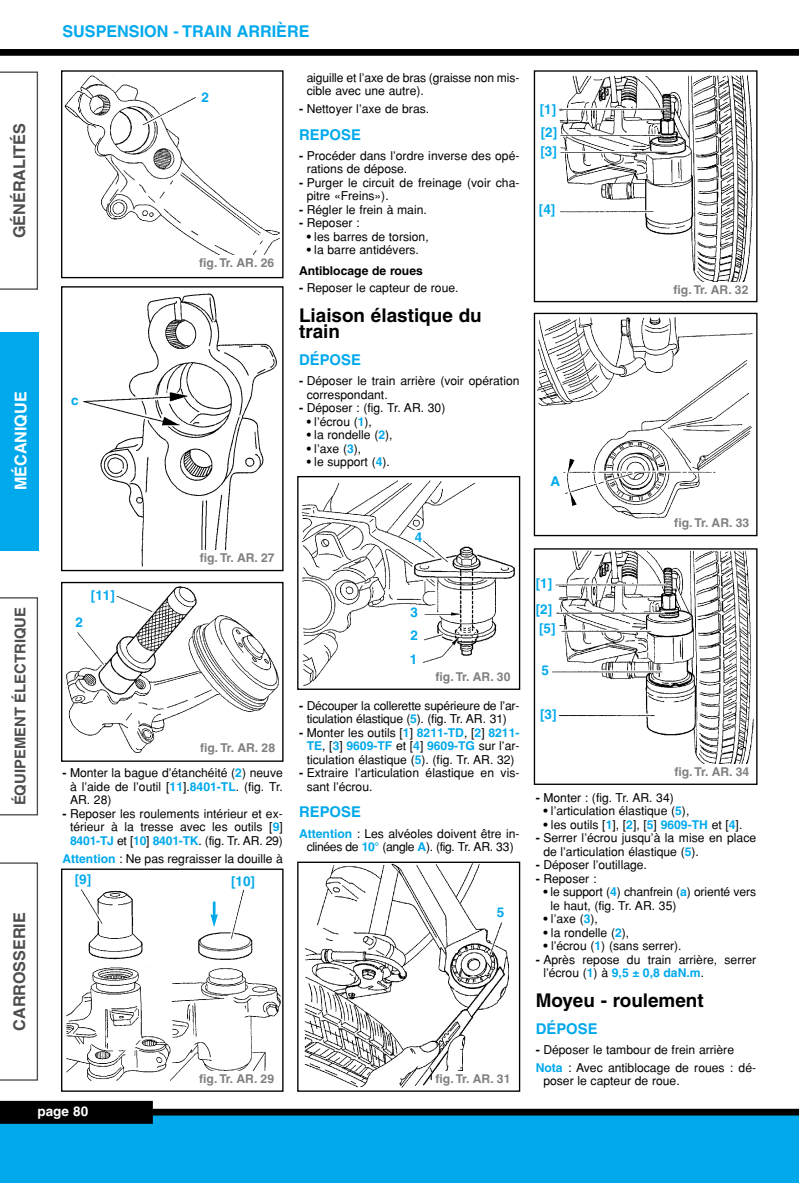
<style>
.page{position:relative;width:799px;height:1183px;background:#fff}
.page>*{position:absolute;margin:0;border:0;box-sizing:border-box;transform-origin:0 0}
.t1{font:700 18.9px/16.2px "Helvetica";color:#000}
.t2{font:700 16.2px "Helvetica";color:#00a9ec}
.t3{font:700 16.2px "Helvetica";color:#4d4d4d}
.t4{font:700 16.2px "Helvetica";color:#fff}
.t5{font:700 14.85px "Helvetica";color:#00a9ec}
.t6{font:700 14.85px "Helvetica";color:#4d4d4d}
.t7{font:700 13.5px/23.4px "Helvetica";color:#00a9ec;text-align:justify}
.t8{font:700 13.5px "Helvetica";color:#fff}
.t9{font:12.15px/13.5px "Helvetica";color:#000}
.t10{font:700 12.15px "Helvetica";color:#808080}
.t11{font:700 12.15px/20.2px "Helvetica";color:#000;text-align:center}
.s1{font-weight:700}
.s2{font-weight:400}
.s3{font-weight:700;color:#00a9ec}
</style>
<div class="page">
<div style="left:1px;top:1114px;width:798px;height:68px;background:#00a9ec"></div>
<div style="left:102px;top:1108px;width:697px;height:7px;background:#000"></div>
<div style="left:1px;top:1100px;width:152px;height:23px;background:#000"></div>
<div style="left:1px;top:49px;width:798px;height:7px;background:#000"></div>
<svg style="left:1px;top:71px;width:37px;height:219px"></svg>
<div style="left:1px;top:332px;width:37px;height:218px;background:#00a9ec"></div>
<svg style="left:1px;top:597px;width:37px;height:218px"></svg>
<svg style="left:1px;top:862px;width:37px;height:218px"></svg>
<img style="left:64px;top:75px;width:216px;height:180px">
<div style="left:61px;top:70px;width:223px;height:208px;border:1px solid #000"></div>
<img style="left:83px;top:293px;width:194px;height:274px">
<div style="left:61px;top:286px;width:223px;height:285px;border:1px solid #000"></div>
<div style="left:198px;top:550px;width:82px;height:17px;background:#fff"></div>
<img style="left:63px;top:583px;width:217px;height:170px">
<div style="left:61px;top:581px;width:223px;height:180px;border:1px solid #000"></div>
<div style="left:199px;top:740px;width:82px;height:18px;background:#fff"></div>
<img style="left:66px;top:889px;width:215px;height:192px">
<div style="left:61px;top:868px;width:223px;height:223px;border:1px solid #000"></div>
<div style="left:198px;top:1070px;width:82px;height:18px;background:#fff"></div>
<svg style="left:210px;top:901px;width:8px;height:25px"></svg>
<img style="left:301px;top:480px;width:216px;height:206px">
<div style="left:297px;top:476px;width:223px;height:213px;border:1px solid #000"></div>
<div style="left:434px;top:669px;width:82px;height:17px;background:#fff"></div>
<img style="left:304px;top:863px;width:205px;height:225px">
<div style="left:297px;top:861px;width:223px;height:230px;border:1px solid #000"></div>
<div style="left:434px;top:1070px;width:82px;height:18px;background:#fff"></div>
<img style="left:559px;top:75px;width:194px;height:207px">
<div style="left:534px;top:70px;width:224px;height:232px;border:1px solid #000"></div>
<img style="left:536px;top:317px;width:217px;height:202px">
<div style="left:534px;top:313px;width:224px;height:223px;border:1px solid #000"></div>
<div style="left:673px;top:515px;width:82px;height:17px;background:#fff"></div>
<img style="left:552px;top:550px;width:202px;height:214px">
<div style="left:534px;top:548px;width:224px;height:236px;border:1px solid #000"></div>
<h2 class="t3" style="left:13px;top:238px;width:117px;rotate:-90deg">GÉNÉRALITÉS</h2>
<h2 class="t4" style="left:15px;top:490px;width:100px;rotate:-90deg">MÉCANIQUE</h2>
<p class="t6" style="left:15px;top:805px;width:200px;rotate:-90deg">ÉQUIPEMENT ÉLECTRIQUE</p>
<h2 class="t3" style="left:13px;top:1030px;width:120px;rotate:-90deg">CARROSSERIE</h2>
<h2 class="t2" style="left:62px;top:26px;width:249px">SUSPENSION - TRAIN ARRIÈRE</h2>
<p class="t7" style="left:71px;top:390px;width:9px">c</p>
<p class="t7" style="left:201px;top:86px;width:9px">2</p>
<p class="t10" style="left:199px;top:258px;width:76px">fig. Tr. AR. 26</p>
<p class="t9" style="left:307px;top:72px;width:214px">aiguille et l’axe de bras (graisse non mis&shy;cible avec une autre).</p>
<p class="t9" style="left:299px;top:103px;width:132px"><span class="s1">-</span> Nettoyer l’axe de bras.</p>
<p class="t5" style="left:299px;top:129px;width:63px">REPOSE</p>
<p class="t9" style="left:307px;top:150px;width:214px;text-indent:-8px"><span class="s1">-</span> Procéder dans l’ordre inverse des opé&shy;rations de dépose.</p>
<p class="t9" style="left:307px;top:177px;width:214px;text-indent:-8px"><span class="s1">-</span> Purger le circuit de freinage (voir cha&shy;pitre «Freins»).</p>
<p class="t9" style="left:299px;top:204px;width:129px"><span class="s1">-</span> Régler le frein à main.</p>
<p class="t9" style="left:299px;top:217px;width:62px"><span class="s1">-</span> Reposer :</p>
<p class="t9" style="left:307px;top:231px;width:124px"><span class="s1">•</span> les barres de torsion,</p>
<p class="t11" style="left:299px;top:241px;width:125px">• <span class="s2">la barre antidévers.<br></span>Antiblocage de roues</p>
<p class="t9" style="left:299px;top:282px;width:161px"><span class="s1">-</span> Reposer le capteur de roue.</p>
<h1 class="t1" style="left:299px;top:309px;width:184px">Liaison élastique du train</h1>
<p class="t5" style="left:299px;top:354px;width:63px">DÉPOSE</p>
<p class="t9" style="left:307px;top:375px;width:214px;text-indent:-8px"><span class="s1">-</span> Déposer le train arrière (voir opération correspondant.</p>
<p class="t9" style="left:299px;top:402px;width:148px"><span class="s1">-</span> Déposer : (fig. Tr. AR. 30)</p>
<p class="t9" style="left:307px;top:416px;width:67px"><span class="s1">•</span> l’écrou (<span class="s3">1</span>),</p>
<p class="t9" style="left:307px;top:429px;width:87px"><span class="s1">•</span> la rondelle (<span class="s3">2</span>),</p>
<p class="t9" style="left:307px;top:443px;width:56px"><span class="s1">•</span> l’axe (<span class="s3">3</span>),</p>
<p class="t9" style="left:307px;top:456px;width:85px"><span class="s1">•</span> le support (<span class="s3">4</span>).</p>
<p class="t7" style="left:75px;top:611px;width:9px">2</p>
<p class="t7" style="left:91px;top:585px;width:25px">[11]</p>
<p class="t10" style="left:200px;top:553px;width:76px">fig. Tr. AR. 27</p>
<p class="t10" style="left:200px;top:743px;width:76px">fig. Tr. AR. 28</p>
<p class="t9" style="left:70px;top:767px;width:214px;text-align:justify;text-indent:-8px"><span class="s1">-</span> Monter la bague d’étanchéité (<span class="s3">2</span>) neuve à l’aide de l’outil [<span class="s3">11</span>].<span class="s3">8401-TL</span>. (fig. Tr.<br>AR. 28)</p>
<p class="t9" style="left:70px;top:807px;width:214px;text-align:justify;text-indent:-8px"><span class="s1">-</span> Reposer les roulements intérieur et ex&shy;térieur à la tresse avec les outils [<span class="s3">9</span>] <span class="s3">8401-TJ</span> et [<span class="s3">10</span>] <span class="s3">8401-TK</span>. (fig. Tr. AR. 29)</p>
<p class="t9" style="left:62px;top:852px;width:222px"><span class="s3">Attention</span> : Ne pas regraisser la douille à</p>
<p class="t7" style="left:75px;top:868px;width:18px">[9]</p>
<p class="t7" style="left:231px;top:870px;width:25px">[10]</p>
<p class="t7" style="left:415px;top:527px;width:9px">4</p>
<p class="t7" style="left:410px;top:601px;width:10px">3<br>2<br>1</p>
<p class="t10" style="left:435px;top:672px;width:76px">fig. Tr. AR. 30</p>
<p class="t9" style="left:299px;top:699px;width:222px;text-align:center"><span class="s1">-</span> Découper la collerette supérieure de l’ar&shy;ticulation élastique (<span class="s3">5</span>). (fig. Tr. AR. 31)</p>
<p class="t9" style="left:307px;top:726px;width:214px;text-align:justify;text-indent:-8px"><span class="s1">-</span> Monter les outils [<span class="s3">1</span>] <span class="s3">8211-TD</span>, [<span class="s3">2</span>] <span class="s3">8211- TE</span>, [<span class="s3">3</span>] <span class="s3">9609-TF</span> et [<span class="s3">4</span>] <span class="s3">9609-TG</span> sur l’ar&shy;ticulation élastique (<span class="s3">5</span>). (fig. Tr. AR. 32)</p>
<p class="t9" style="left:307px;top:767px;width:214px;text-indent:-8px"><span class="s1">-</span> Extraire l’articulation élastique en vis&shy;sant l’écrou.</p>
<p class="t5" style="left:299px;top:806px;width:63px">REPOSE</p>
<p class="t9" style="left:299px;top:827px;width:222px;text-align:center"><span class="s3">Attention</span> : Les alvéoles doivent être in&shy;clinées de <span class="s3">10°</span> (angle <span class="s3">A</span>). (fig. Tr. AR. 33)</p>
<p class="t7" style="left:497px;top:901px;width:9px">5</p>
<p class="t8" style="left:38px;top:1105px;width:52px">page 80</p>
<p class="t10" style="left:199px;top:1073px;width:76px">fig. Tr. AR. 29</p>
<p class="t10" style="left:435px;top:1073px;width:76px">fig. Tr. AR. 31</p>
<p class="t7" style="left:540px;top:99px;width:18px">[1]</p>
<p class="t7" style="left:541px;top:121px;width:18px">[2]</p>
<p class="t7" style="left:540px;top:140px;width:18px">[3]</p>
<p class="t7" style="left:539px;top:199px;width:18px">[4]</p>
<p class="t7" style="left:551px;top:470px;width:11px">A</p>
<p class="t7" style="left:536px;top:572px;width:18px">[1]</p>
<p class="t7" style="left:536px;top:598px;width:18px">[2]</p>
<p class="t7" style="left:539px;top:617px;width:18px">[5]</p>
<p class="t7" style="left:542px;top:659px;width:9px">5</p>
<p class="t7" style="left:540px;top:704px;width:18px">[3]</p>
<p class="t10" style="left:673px;top:285px;width:76px">fig. Tr. AR. 32</p>
<p class="t10" style="left:674px;top:518px;width:76px">fig. Tr. AR. 33</p>
<p class="t10" style="left:674px;top:767px;width:76px">fig. Tr. AR. 34</p>
<p class="t9" style="left:536px;top:791px;width:140px"><span class="s1">-</span> Monter : (fig. Tr. AR. 34)</p>
<p class="t9" style="left:543px;top:805px;width:148px"><span class="s1">•</span> l’articulation élastique (<span class="s3">5</span>),</p>
<p class="t9" style="left:543px;top:818px;width:201px"><span class="s1">•</span> les outils [<span class="s3">1</span>], [<span class="s3">2</span>], [<span class="s3">5</span>] <span class="s3">9609-TH</span> et [<span class="s3">4</span>].</p>
<p class="t9" style="left:543px;top:832px;width:214px;text-indent:-8px"><span class="s1">-</span> Serrer l’écrou jusqu’à la mise en place de l’articulation élastique (<span class="s3">5</span>).</p>
<p class="t9" style="left:536px;top:859px;width:113px"><span class="s1">-</span> Déposer l’outillage.</p>
<p class="t9" style="left:536px;top:872px;width:62px"><span class="s1">-</span> Reposer :</p>
<p class="t9" style="left:551px;top:886px;width:207px;text-indent:-7px"><span class="s1">•</span> le support (<span class="s3">4</span>) chanfrein (<span class="s3">a</span>) orienté vers le haut, (fig. Tr. AR. 35)</p>
<p class="t9" style="left:543px;top:913px;width:56px"><span class="s1">•</span> l’axe (<span class="s3">3</span>),</p>
<p class="t9" style="left:543px;top:926px;width:87px"><span class="s1">•</span> la rondelle (<span class="s3">2</span>),</p>
<p class="t9" style="left:543px;top:940px;width:140px"><span class="s1">•</span> l’écrou (<span class="s3">1</span>) (sans serrer).</p>
<p class="t9" style="left:543px;top:953px;width:214px;text-indent:-8px"><span class="s1">-</span> Après repose du train arrière, serrer l’écrou (<span class="s3">1</span>) à <span class="s3">9,5 ± 0,8 daN.m</span>.</p>
<h1 class="t1" style="left:536px;top:993px;width:170px">Moyeu - roulement</h1>
<p class="t5" style="left:536px;top:1022px;width:63px">DÉPOSE</p>
<p class="t9" style="left:536px;top:1042px;width:222px;line-height:17.5px"><span class="s1">-</span> Déposer le tambour de frein arrière<br><span class="s3">Nota</span> : Avec antiblocage de roues : dé-</p>
<p class="t9" style="left:543px;top:1075px;width:138px">poser le capteur de roue.</p>
</div>
